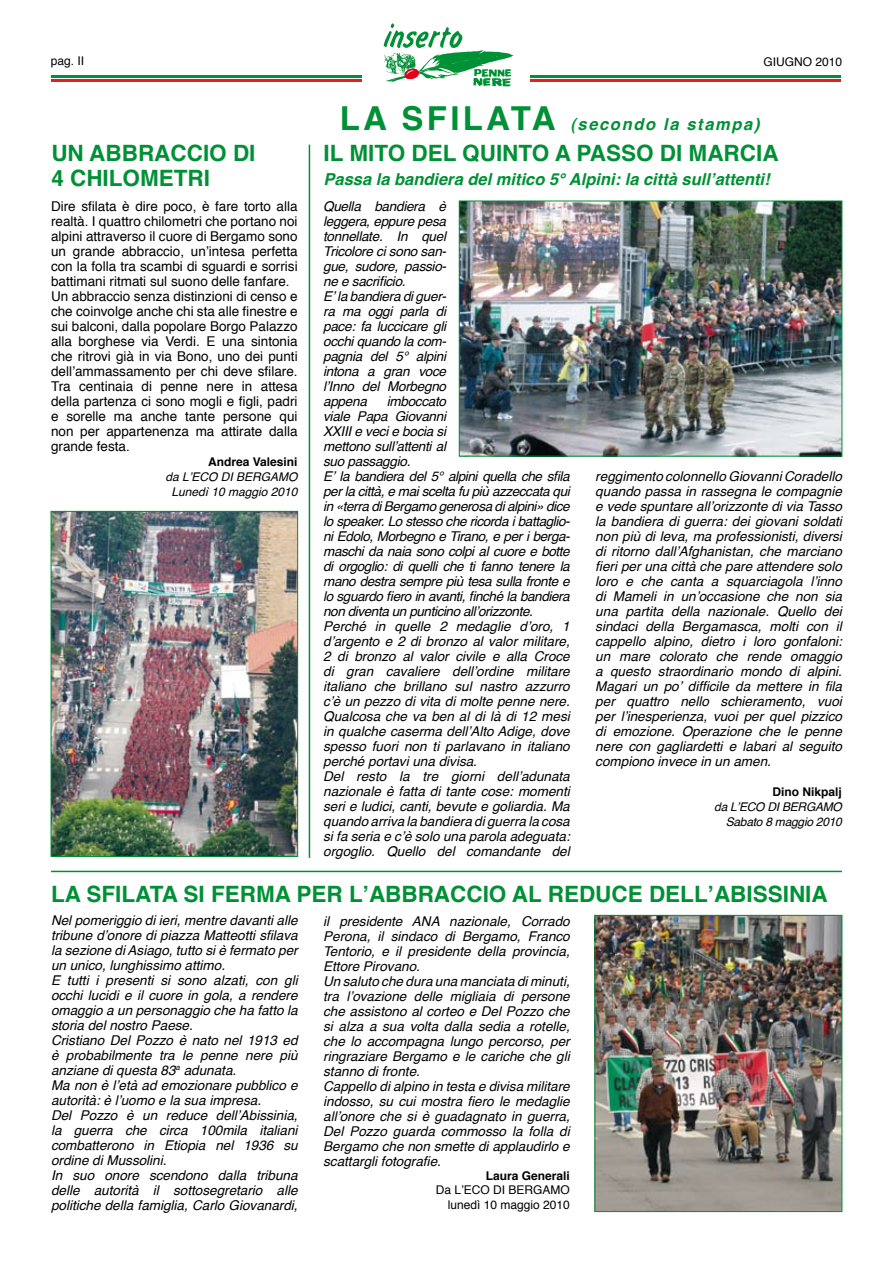
<style>
.page{position:relative;width:893px;height:1263px;background:#fff}
.page>*{position:absolute;margin:0;border:0;box-sizing:border-box;transform-origin:0 0}
.t1{font:700 22.5px/24.8px "Helvetica";color:#009036}
.t2{font:italic 700 16.5px "Helvetica";color:#009036}
.t3{font:italic 700 16.5px "Helvetica";letter-spacing:.1em;color:#009036}
.t4{font:italic 13.5px/15px "Helvetica";color:#000}
.t5{font:13.5px/15px "Helvetica";color:#000}
.t6{font:italic 13.5px/15px "Helvetica";letter-spacing:-.02em;color:#000}
.t7{font:12px/14.4px "Helvetica";color:#000;text-align:right}
.t8{font:700 12px "Helvetica";color:#000}
.t9{font:italic 12px/15px "Helvetica";color:#000;text-align:center}
.t10{font:italic 12px/15px "Helvetica";letter-spacing:-.02em;color:#000;text-align:right}
.s1{font-style:normal;font-size:33px}
</style>
<div class="page">
<hr style="left:531px;top:80px;width:310px;height:2px;background:#e1221c">
<hr style="left:531px;top:75px;width:310px;height:3px;background:#009134">
<hr style="left:51px;top:80px;width:310px;height:2px;background:#e1221c">
<hr style="left:51px;top:75px;width:310px;height:3px;background:#009134">
<svg style="left:361px;top:23px;width:170px;height:64px"></svg>
<img style="left:53px;top:513px;width:243px;height:342px">
<div style="left:51px;top:511px;width:247px;height:346px;border:1px solid #009036"></div>
<img style="left:597px;top:917px;width:243px;height:293px">
<div style="left:595px;top:915px;width:247px;height:297px;border:1px solid #009036"></div>
<img style="left:461px;top:203px;width:379px;height:251px">
<div style="left:459px;top:201px;width:383px;height:255px;border:1px solid #009036"></div>
<hr style="left:309px;top:145px;width:1px;height:713px;background:#009036">
<hr style="left:51px;top:871px;width:791px;height:1px;background:#009036">
<p class="t7" style="left:51px;top:54px;width:35px">pag. II</p>
<p class="t7" style="left:763px;top:55px;width:80px">GIUGNO 2010</p>
<p class="t3" style="left:340px;top:110px;width:421px"><span class="s1">LA SFILATA</span> (secondo la stampa)</p>
<h1 class="t1" style="left:51px;top:141px;width:206px">UN ABBRACCIO DI<br>4 CHILOMETRI</h1>
<h1 class="t1" style="left:323px;top:141px;width:457px">IL MITO DEL QUINTO A PASSO DI MARCIA</h1>
<p class="t2" style="left:323px;top:166px;width:448px">Passa la bandiera del mitico 5° Alpini: la città sull’attenti!</p>
<p class="t5" style="left:51px;top:199px;width:248px">Dire sfilata è dire poco, è fare torto alla realtà. I quattro chilometri che portano noi alpini attraverso il cuore di Bergamo sono un grande abbraccio, un’intesa perfetta con la folla tra scambi di sguardi e sorrisi battimani ritmati sul suono delle fanfare.<br>Un abbraccio senza distinzioni di censo e che coinvolge anche chi sta alle finestre e sui balconi, dalla popolare Borgo Palazzo alla borghese via Verdi. E una sintonia che ritrovi già in via Bono, uno dei punti dell’ammassamento per chi deve sfilare.<br>Tra centinaia di penne nere in attesa della partenza ci sono mogli e figli, padri e sorelle ma anche tante persone qui non per appartenenza ma attirate dalla grande festa.</p>
<p class="t8" style="left:208px;top:452px;width:91px">Andrea Valesini</p>
<p class="t9" style="left:166px;top:470px;width:134px">da L’ECO DI BERGAMO<br>Lunedì 10 maggio 2010</p>
<p class="t6" style="left:323px;top:199px;width:125px">Quella bandiera è leggera, eppure pesa tonnellate. In quel<br>Tricolore ci sono san&shy;gue, sudore, passio&shy;ne e sacrificio.<br>E’ la bandiera di guer&shy;ra ma oggi parla di pace: fa luccicare gli occhi quando la com&shy;pagnia del 5° alpini intona a gran voce l’Inno del Morbegno appena</p>
<p class="t4" style="left:323px;top:394px;width:248px;text-indent:64px">imboccato<br>viale Papa Giovanni<br>XXIII e veci e bocia si<br>mettono sull’attenti al<br>suo passaggio.<br>E’ la bandiera del 5° alpini quella che sfila per la città, e mai scelta fu più azzeccata qui in «terra di Bergamo generosa di alpini» dice lo speaker. Lo stesso che ricorda i battaglio&shy;ni Edolo, Morbegno e Tirano, e per i berga&shy;maschi da naia sono colpi al cuore e botte di orgoglio: di quelli che ti fanno tenere la mano destra sempre più tesa sulla fronte e lo sguardo fiero in avanti, finché la bandiera non diventa un punticino all’orizzonte.<br>Perché in quelle 2 medaglie d’oro, 1 d’argento e 2 di bronzo al valor militare, 2 di bronzo al valor civile e alla Croce di gran cavaliere dell’ordine militare italiano che brillano sul nastro azzurro c’è un pezzo di vita di molte penne nere.<br>Qualcosa che va ben al di là di 12 mesi in qualche caserma dell’Alto Adige, dove spesso fuori non ti parlavano in italiano perché portavi una divisa.<br>Del resto la tre giorni dell’adunata nazionale è fatta di tante cose: momenti seri e ludici, canti, bevute e goliardia. Ma quando arriva la bandiera di guerra la cosa si fa seria e c’è solo una parola adeguata: orgoglio. Quello del comandante del</p>
<p class="t4" style="left:595px;top:469px;width:248px;text-align:justify">reggimento colonnello Giovanni Coradello quando passa in rassegna le compagnie e vede spuntare all’orizzonte di via Tasso la bandiera di guerra: dei giovani soldati non più di leva, ma professionisti, diversi di ritorno dall’Afghanistan, che marciano fieri per una città che pare attendere solo loro e che canta a squarciagola l’inno di Mameli in un’occasione che non sia una partita della nazionale. Quello dei sindaci della Bergamasca, molti con il cappello alpino, dietro i loro gonfaloni: un mare colorato che rende omaggio a questo straordinario mondo di alpini.<br>Magari un po’ difficile da mettere in fila per quattro nello schieramento, vuoi per l’inesperienza, vuoi per quel pizzico di emozione. Operazione che le penne nere con gagliardetti e labari al seguito compiono invece in un amen.</p>
<p class="t8" style="left:773px;top:782px;width:71px">Dino Nikpalj</p>
<p class="t10" style="left:714px;top:799px;width:129px">da L’ECO DI BERGAMO<br>Sabato 8 maggio 2010</p>
<h1 class="t1" style="left:51px;top:882px;width:778px">LA SFILATA SI FERMA PER L’ABBRACCIO AL REDUCE DELL’ABISSINIA</h1>
<p class="t4" style="left:51px;top:913px;width:248px">Nel pomeriggio di ieri, mentre davanti alle tribune d’onore di piazza Matteotti sfilava la sezione di Asiago, tutto si è fermato per un unico, lunghissimo attimo.<br>E tutti i presenti si sono alzati, con gli occhi lucidi e il cuore in gola, a rendere omaggio a un personaggio che ha fatto la storia del nostro Paese.<br>Cristiano Del Pozzo è nato nel 1913 ed è probabilmente tra le penne nere più anziane di questa 83<sup>a</sup> adunata.<br>Ma non è l’età ad emozionare pubblico e autorità: è l’uomo e la sua impresa.<br>Del Pozzo è un reduce dell’Abissinia, la guerra che circa 100mila italiani combatterono in Etiopia nel 1936 su ordine di Mussolini.<br>In suo onore scendono dalla tribuna delle autorità il sottosegretario alle politiche della famiglia, Carlo Giovanardi,</p>
<p class="t4" style="left:323px;top:914px;width:248px">il presidente ANA nazionale, Corrado Perona, il sindaco di Bergamo, Franco Tentorio, e il presidente della provincia, Ettore Pirovano.<br>Un saluto che dura una manciata di minuti, tra l’ovazione delle migliaia di persone che assistono al corteo e Del Pozzo che si alza a sua volta dalla sedia a rotelle, che lo accompagna lungo percorso, per ringraziare Bergamo e le cariche che gli stanno di fronte.<br>Cappello di alpino in testa e divisa militare indosso, su cui mostra fiero le medaglie all’onore che si è guadagnato in guerra, Del Pozzo guarda commosso la folla di Bergamo che non smette di applaudirlo e scattargli fotografie.</p>
<p class="t8" style="left:486px;top:1166px;width:86px">Laura Generali</p>
<p class="t7" style="left:436px;top:1183px;width:136px">Da L’ECO DI BERGAMO lunedì 10 maggio 2010</p>
</div>
